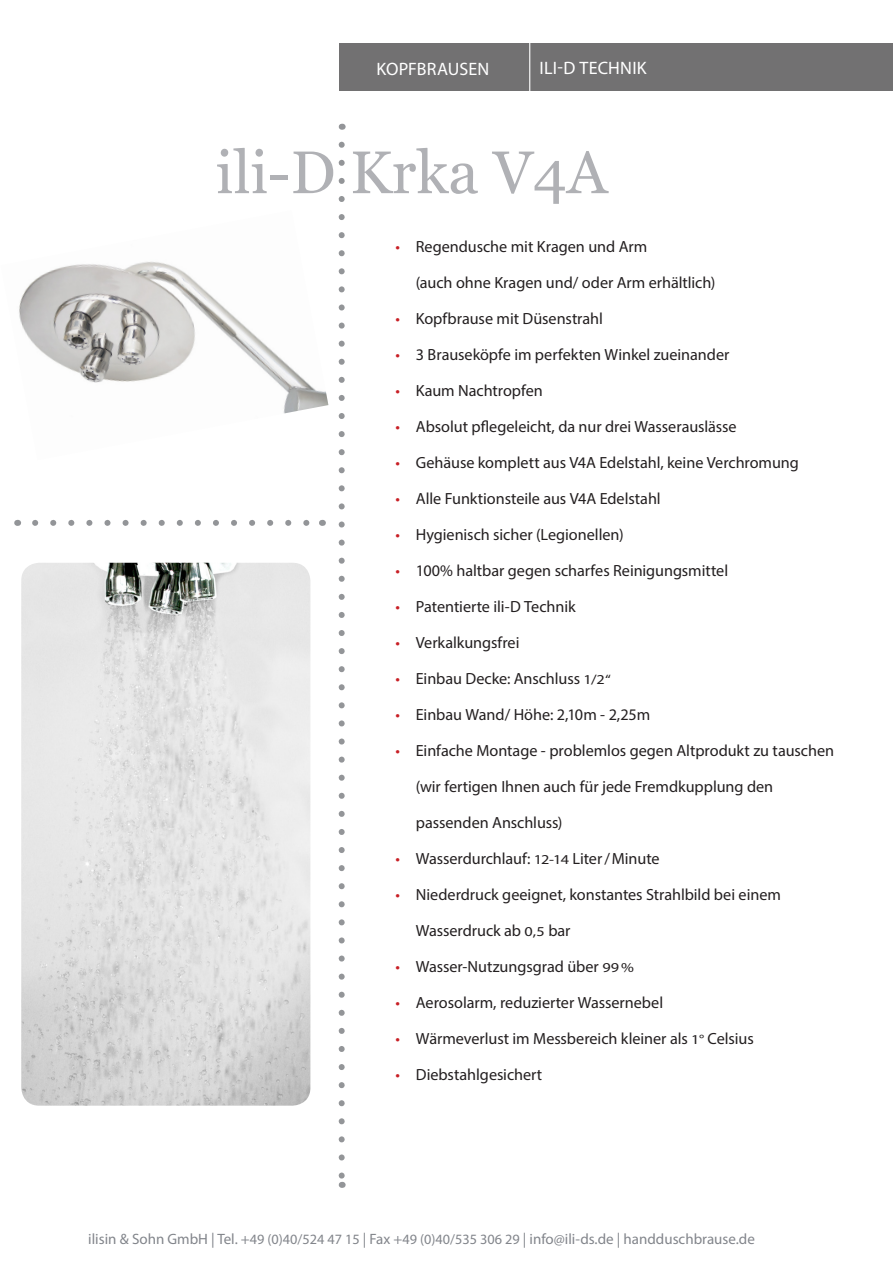
<style>
.page{position:relative;width:893px;height:1263px;background:#fff}
.page>*{position:absolute;margin:0;border:0;box-sizing:border-box;transform-origin:0 0}
.t1{font:60px "Georgia";color:#b0b1b5}
.t2{font:18px "Myriad Pro";letter-spacing:.005em;color:#fff}
.t3{font:16.2px "Myriad Pro";letter-spacing:-.005em;color:#231f20}
.t4{font:15px "Myriad Pro";color:#82858b}
.s1{color:#c82026}
.s2{font-size:13.65px}
.s3{font-size:14.25px}
</style>
<div class="page">
<img style="left:19px;top:261px;width:309px;height:153px">
<div style="left:339px;top:44px;width:554px;height:47px;background:#727172"></div>
<hr style="left:529px;top:27px;width:1px;height:67px;background:#fff">
<svg style="left:339px;top:145px;width:6px;height:1031px"></svg>
<svg style="left:35px;top:520px;width:275px;height:6px"></svg>
<img style="left:21px;top:563px;width:289px;height:543px">
<p class="t2" style="left:376px;top:58px;width:114px">KOPFBRAUSEN</p>
<p class="t2" style="left:540px;top:57px;width:109px">ILI-D TECHNIK</p>
<h1 class="t1" style="left:216px;top:136px;width:393px">ili-D Krka V4A</h1>
<p class="t3" style="left:395px;top:237px;width:253px"><span class="s1">•</span> Regendusche mit Kragen und Arm</p>
<p class="t3" style="left:416px;top:273px;width:301px">(auch ohne Kragen und/ oder Arm erhältlich)</p>
<p class="t3" style="left:395px;top:309px;width:209px"><span class="s1">•</span> Kopfbrause mit Düsenstrahl</p>
<p class="t3" style="left:395px;top:345px;width:335px"><span class="s1">•</span> 3 Brauseköpfe im perfekten Winkel zueinander</p>
<p class="t3" style="left:395px;top:381px;width:149px"><span class="s1">•</span> Kaum Nachtropfen</p>
<p class="t3" style="left:395px;top:417px;width:343px"><span class="s1">•</span> Absolut pflegeleicht, da nur drei Wasserauslässe</p>
<p class="t3" style="left:395px;top:453px;width:405px"><span class="s1">•</span> Gehäuse komplett aus V4A Edelstahl, keine Verchromung</p>
<p class="t3" style="left:395px;top:489px;width:267px"><span class="s1">•</span> Alle Funktionsteile aus V4A Edelstahl</p>
<p class="t3" style="left:395px;top:525px;width:230px"><span class="s1">•</span> Hygienisch sicher (Legionellen)</p>
<p class="t3" style="left:395px;top:561px;width:334px"><span class="s1">•</span> 100% haltbar gegen scharfes Reinigungsmittel</p>
<p class="t3" style="left:395px;top:597px;width:182px"><span class="s1">•</span> Patentierte ili-D Technik</p>
<p class="t3" style="left:395px;top:633px;width:126px"><span class="s1">•</span> Verkalkungsfrei</p>
<p class="t3" style="left:395px;top:669px;width:217px"><span class="s1">•</span> Einbau Decke: Anschluss <span class="s2">1/2“</span></p>
<p class="t3" style="left:395px;top:705px;width:256px"><span class="s1">•</span> Einbau Wand/ Höhe: 2,10m - 2,25m</p>
<p class="t3" style="left:395px;top:741px;width:440px"><span class="s1">•</span> Einfache Montage - problemlos gegen Altprodukt zu tauschen</p>
<p class="t3" style="left:416px;top:777px;width:359px">(wir fertigen Ihnen auch für jede Fremdkupplung den</p>
<p class="t3" style="left:416px;top:813px;width:148px">passenden Anschluss)</p>
<p class="t3" style="left:395px;top:849px;width:266px"><span class="s1">•</span> Wasserdurchlauf: <span class="s2">12-14</span> Liter/Minute</p>
<p class="t3" style="left:395px;top:885px;width:387px"><span class="s1">•</span> Niederdruck geeignet, konstantes Strahlbild bei einem</p>
<p class="t3" style="left:416px;top:921px;width:156px">Wasserdruck ab <span class="s2">0,5</span> bar</p>
<p class="t3" style="left:395px;top:957px;width:240px"><span class="s1">•</span> Wasser-Nutzungsgrad über <span class="s2">99%</span></p>
<p class="t3" style="left:395px;top:993px;width:269px"><span class="s1">•</span> Aerosolarm, reduzierter Wassernebel</p>
<p class="t3" style="left:395px;top:1029px;width:360px"><span class="s1">•</span> Wärmeverlust im Messbereich kleiner als <span class="s2">1°</span> Celsius</p>
<p class="t3" style="left:395px;top:1065px;width:148px"><span class="s1">•</span> Diebstahlgesichert</p>
<p class="t4" style="left:88px;top:1230px;width:668px">ilisin &amp; Sohn GmbH | Tel. +<span class="s3">49 (0)40/524 47 15</span> | Fax +<span class="s3">49 (0)40/535 306 29</span> | info@ili-ds.de | handduschbrause.de</p>
</div>
